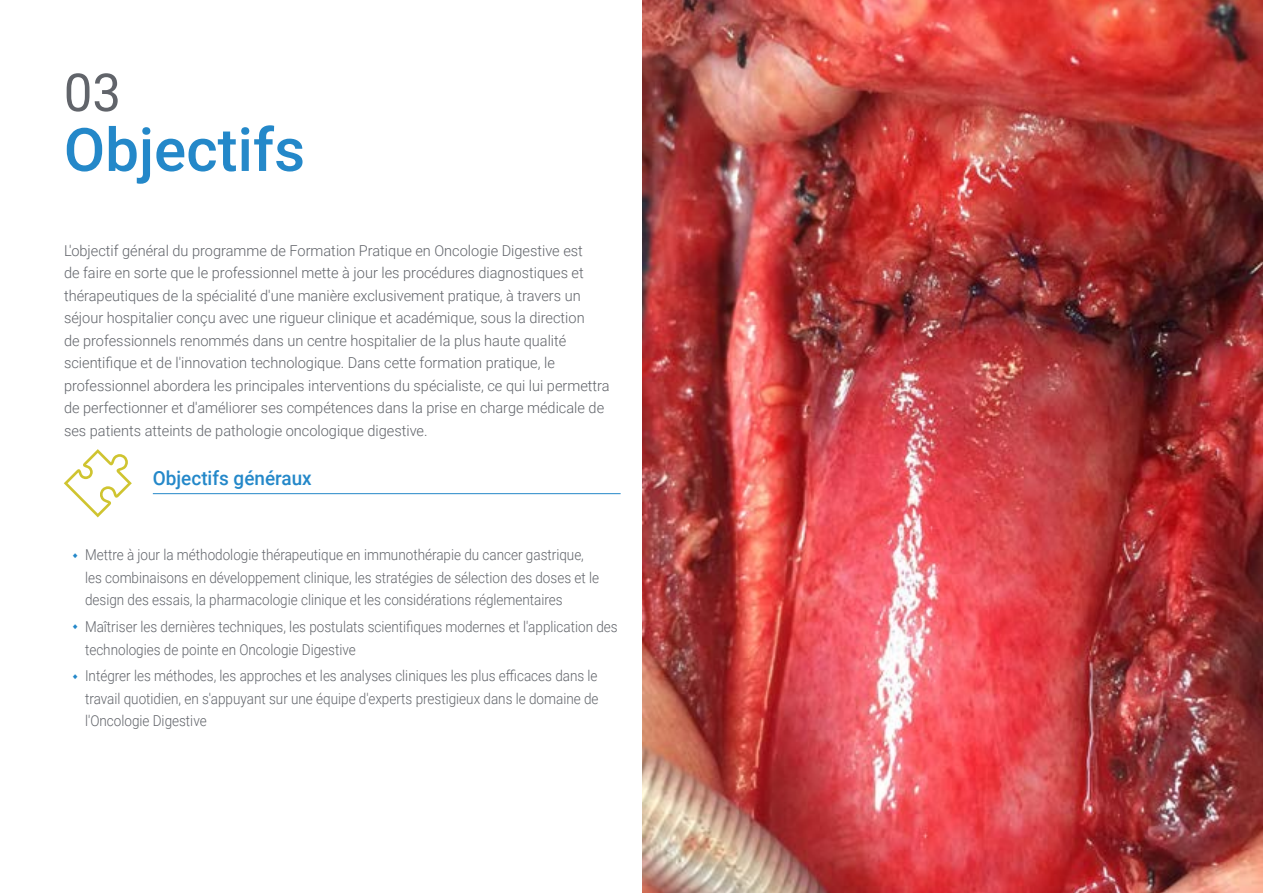
<style>
.page{position:relative;width:1263px;height:893px;background:#fff}
.page>*{position:absolute;margin:0;border:0;box-sizing:border-box;transform-origin:0 0}
.t1{font:500 60px "Roboto";color:#2488c9}
.t2{font:52.5px "Roboto";color:#61646a}
.t3{font:500 19.5px "Roboto";color:#2488c9}
.t4{font:300 15px/22.5px "Roboto";color:#61646a}
.t5{font:300 15px/22.5px "Roboto";color:#61646a;scale:.9 1}
</style>
<div class="page">
<img style="left:642px;top:0;width:621px;height:893px">
<hr style="left:153px;top:493px;width:468px;height:1px;background:#2488c9">
<svg style="left:64px;top:449px;width:68px;height:68px"></svg>
<h2 class="t2" style="left:64px;top:56px;width:59px">03</h2>
<h1 class="t1" style="left:64px;top:108px;width:243px">Objectifs</h1>
<p class="t4" style="left:64px;top:239px;width:547px">L'objectif général du programme de Formation Pratique en Oncologie Digestive est<br>de faire en sorte que le professionnel mette à jour les procédures diagnostiques et thérapeutiques de la spécialité d'une manière exclusivement pratique, à travers un séjour hospitalier conçu avec une rigueur clinique et académique, sous la direction<br>de professionnels renommés dans un centre hospitalier de la plus haute qualité scientifique et de l'innovation technologique. Dans cette formation pratique, le professionnel abordera les principales interventions du spécialiste, ce qui lui permettra de perfectionner et d'améliorer ses compétences dans la prise en charge médicale de ses patients atteints de pathologie oncologique digestive.</p>
<h3 class="t3" style="left:153px;top:465px;width:160px">Objectifs généraux</h3>
<p class="t5" style="left:85px;top:543px;width:573px">Mettre à jour la méthodologie thérapeutique en immunothérapie du cancer gastrique, les combinaisons en développement clinique, les stratégies de sélection des doses et le design des essais, la pharmacologie clinique et les considérations réglementaires</p>
<p class="t5" style="left:85px;top:615px;width:593px">Maîtriser les dernières techniques, les postulats scientifiques modernes et l'application des technologies de pointe en Oncologie Digestive</p>
<p class="t5" style="left:85px;top:664px;width:572px;text-align:justify">Intégrer les méthodes, les approches et les analyses cliniques les plus efficaces dans le travail quotidien, en s'appuyant sur une équipe d'experts prestigieux dans le domaine de l'Oncologie Digestive</p>
</div>
